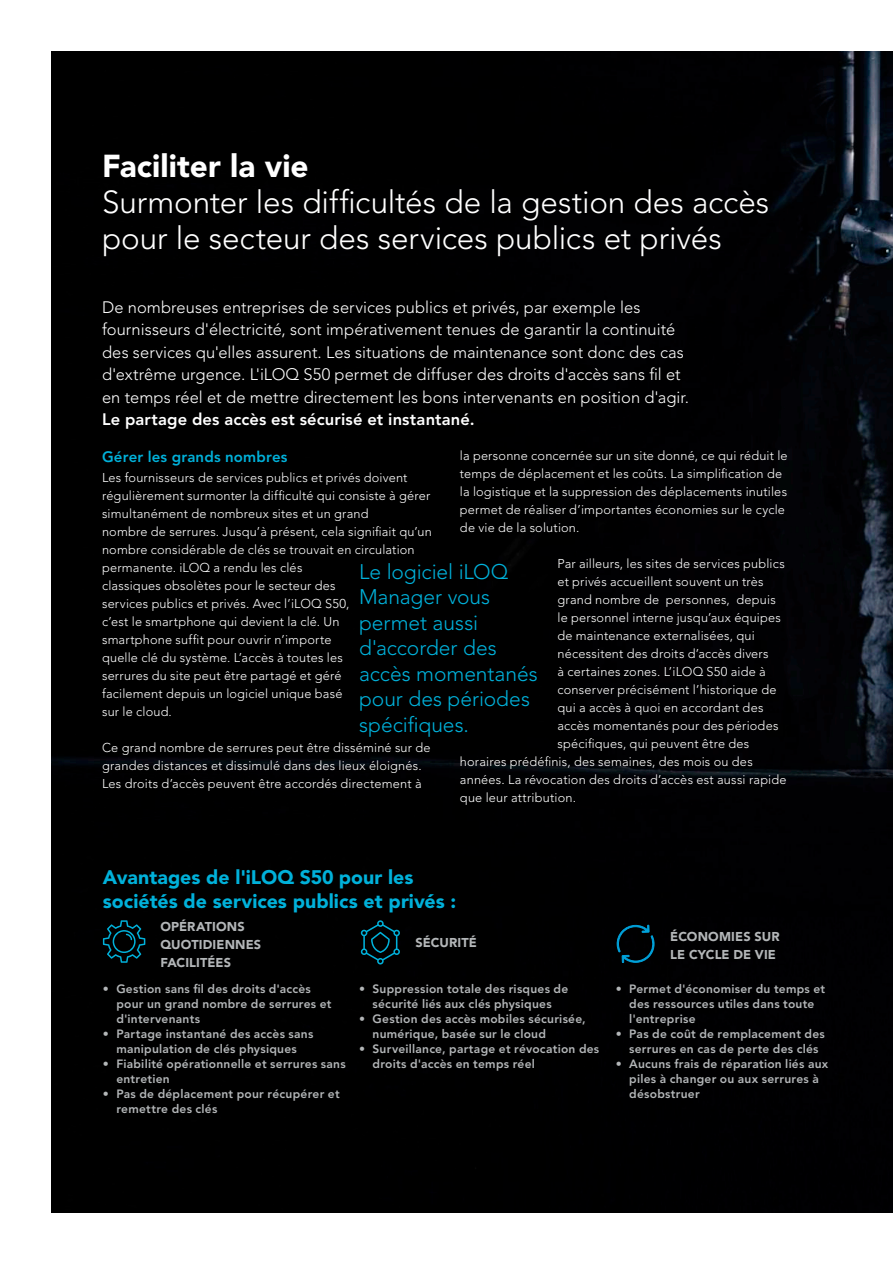
<style>
.page{position:relative;width:893px;height:1263px;background:#fff}
.page>*{position:absolute;margin:0;border:0;box-sizing:border-box;transform-origin:0 0}
.t1{font:300 31.5px/36px "Avenir LT Std";letter-spacing:-.005em;color:#fff}
.t2{font:900 31.5px "Avenir LT Std";letter-spacing:.005em;color:#fff}
.t3{font:300 21px/25.5px "Avenir LT Std";color:#00b1da}
.t4{font:900 19.5px/23.5px "Avenir LT Std";color:#00b1da}
.t5{font:300 16.5px/22.5px "Avenir LT Std";letter-spacing:.005em;color:#fff}
.t6{font:800 16.5px "Avenir LT Std";letter-spacing:.01em;color:#fff}
.t7{font:800 15px "Avenir LT Std";letter-spacing:.01em;color:#00b1da}
.t8{font:300 12.75px/18px "Avenir LT Std";letter-spacing:.015em;color:#fff}
.t9{font:900 12.75px/18px "Avenir LT Std";letter-spacing:.01em;color:#b3b6b8}
.t10{font:800 12px/15px "Avenir LT Std";letter-spacing:.02em;color:#b3b6b8}
</style>
<div class="page">
<div style="left:51px;top:52px;width:842px;height:1161px;background:#000"></div>
<svg style="left:361px;top:920px;width:39px;height:44px"></svg>
<svg style="left:617px;top:925px;width:38px;height:38px"></svg>
<svg style="left:103px;top:920px;width:42px;height:43px"></svg>
<h1 class="t2" style="left:102px;top:147px;width:208px">Faciliter la vie</h1>
<h1 class="t1" style="left:102px;top:184px;width:669px">Surmonter les difficultés de la gestion des accès pour le secteur des services publics et privés</h1>
<p class="t5" style="left:102px;top:296px;width:589px">De nombreuses entreprises de services publics et privés, par exemple les fournisseurs d'électricité, sont impérativement tenues de garantir la continuité des services qu'elles assurent. Les situations de maintenance sont donc des cas d'extrême urgence. L'iLOQ S50 permet de diffuser des droits d'accès sans fil et en temps réel et de mettre directement les bons intervenants en position d'agir.</p>
<p class="t6" style="left:102px;top:410px;width:374px">Le partage des accès est sécurisé et instantané.</p>
<p class="t7" style="left:102px;top:448px;width:187px">Gérer les grands nombres</p>
<p class="t8" style="left:102px;top:468px;width:331px">Les fournisseurs de services publics et privés doivent régulièrement surmonter la difficulté qui consiste à gérer simultanément de nombreux sites et un grand<br>nombre de serrures. Jusqu’à présent, cela signifiait qu’un nombre considérable de clés se trouvait en circulation permanente. iLOQ a rendu les clés<br>classiques obsolètes pour le secteur des<br>services publics et privés. Avec l’iLOQ S50,<br>c’est le smartphone qui devient la clé. Un<br>smartphone suffit pour ouvrir n’importe<br>quelle clé du système. L’accès à toutes les<br>serrures du site peut être partagé et géré<br>facilement depuis un logiciel unique basé<br>sur le cloud.</p>
<p class="t8" style="left:102px;top:738px;width:330px">Ce grand nombre de serrures peut être disséminé sur de grandes distances et dissimulé dans des lieux éloignés.<br>Les droits d’accès peuvent être accordés directement à</p>
<p class="t8" style="left:460px;top:446px;width:329px">la personne concernée sur un site donné, ce qui réduit le temps de déplacement et les coûts. La simplification de la logistique et la suppression des déplacements inutiles permet de réaliser d’importantes économies sur le cycle de vie de la solution.</p>
<p class="t8" style="left:557px;top:554px;width:229px">Par ailleurs, les sites de services publics</p>
<p class="t8" style="left:557px;top:572px;width:208px">et privés accueillent souvent un très</p>
<p class="t8" style="left:557px;top:590px;width:220px">grand nombre de personnes, depuis</p>
<p class="t8" style="left:557px;top:608px;width:225px">le personnel interne jusqu’aux équipes</p>
<p class="t8" style="left:557px;top:626px;width:199px">de maintenance externalisées, qui</p>
<p class="t8" style="left:557px;top:644px;width:213px">nécessitent des droits d’accès divers</p>
<p class="t8" style="left:557px;top:662px;width:210px">à certaines zones. L’iLOQ S50 aide à</p>
<p class="t8" style="left:557px;top:680px;width:221px">conserver précisément l’historique de</p>
<p class="t8" style="left:557px;top:698px;width:208px">qui a accès à quoi en accordant des</p>
<p class="t8" style="left:557px;top:716px;width:222px">accès momentanés pour des périodes</p>
<p class="t8" style="left:557px;top:734px;width:193px">spécifiques, qui peuvent être des</p>
<p class="t8" style="left:460px;top:752px;width:294px">horaires prédéfinis, des semaines, des mois ou des</p>
<p class="t8" style="left:460px;top:770px;width:328px">années. La révocation des droits d’accès est aussi rapide</p>
<p class="t8" style="left:460px;top:788px;width:118px">que leur attribution.</p>
<h2 class="t3" style="left:359px;top:559px;width:180px">Le logiciel iLOQ<br>Manager vous permet aussi d'accorder des accès momentanés pour des périodes spécifiques.</h2>
<h3 class="t4" style="left:103px;top:866px;width:355px">Avantages de l'iLOQ S50 pour les sociétés de services publics et privés :</h3>
<p class="t9" style="left:160px;top:917px;width:102px">OPÉRATIONS<br>QUOTIDIENNES<br>FACILITÉES</p>
<p class="t9" style="left:415px;top:934px;width:63px">SÉCURITÉ</p>
<p class="t9" style="left:670px;top:928px;width:111px">ÉCONOMIES SUR<br>LE CYCLE DE VIE</p>
<p class="t10" style="left:116px;top:982px;width:217px;text-indent:-14px">• Gestion sans fil des droits d'accès pour un grand nombre de serrures et d'intervenants</p>
<p class="t10" style="left:103px;top:1027px;width:212px;text-align:center">• Partage instantané des accès sans manipulation de clés physiques</p>
<p class="t10" style="left:116px;top:1057px;width:231px;text-indent:-14px">• Fiabilité opérationnelle et serrures sans entretien</p>
<p class="t10" style="left:116px;top:1087px;width:225px;text-indent:-14px">• Pas de déplacement pour récupérer et remettre des clés</p>
<p class="t10" style="left:359px;top:982px;width:211px;text-align:center">• Suppression totale des risques de sécurité liés aux clés physiques</p>
<p class="t10" style="left:373px;top:1012px;width:215px;text-indent:-14px">• Gestion des accès mobiles sécurisée, numérique, basée sur le cloud</p>
<p class="t10" style="left:373px;top:1042px;width:228px;text-indent:-14px">• Surveillance, partage et révocation des droits d'accès en temps réel</p>
<p class="t10" style="left:629px;top:982px;width:197px;text-indent:-14px">• Permet d'économiser du temps et des ressources utiles dans toute l'entreprise</p>
<p class="t10" style="left:629px;top:1027px;width:197px;text-indent:-14px">• Pas de coût de remplacement des serrures en cas de perte des clés</p>
<p class="t10" style="left:629px;top:1057px;width:201px;text-indent:-14px">• Aucuns frais de réparation liés aux piles à changer ou aux serrures à désobstruer</p>
</div>
